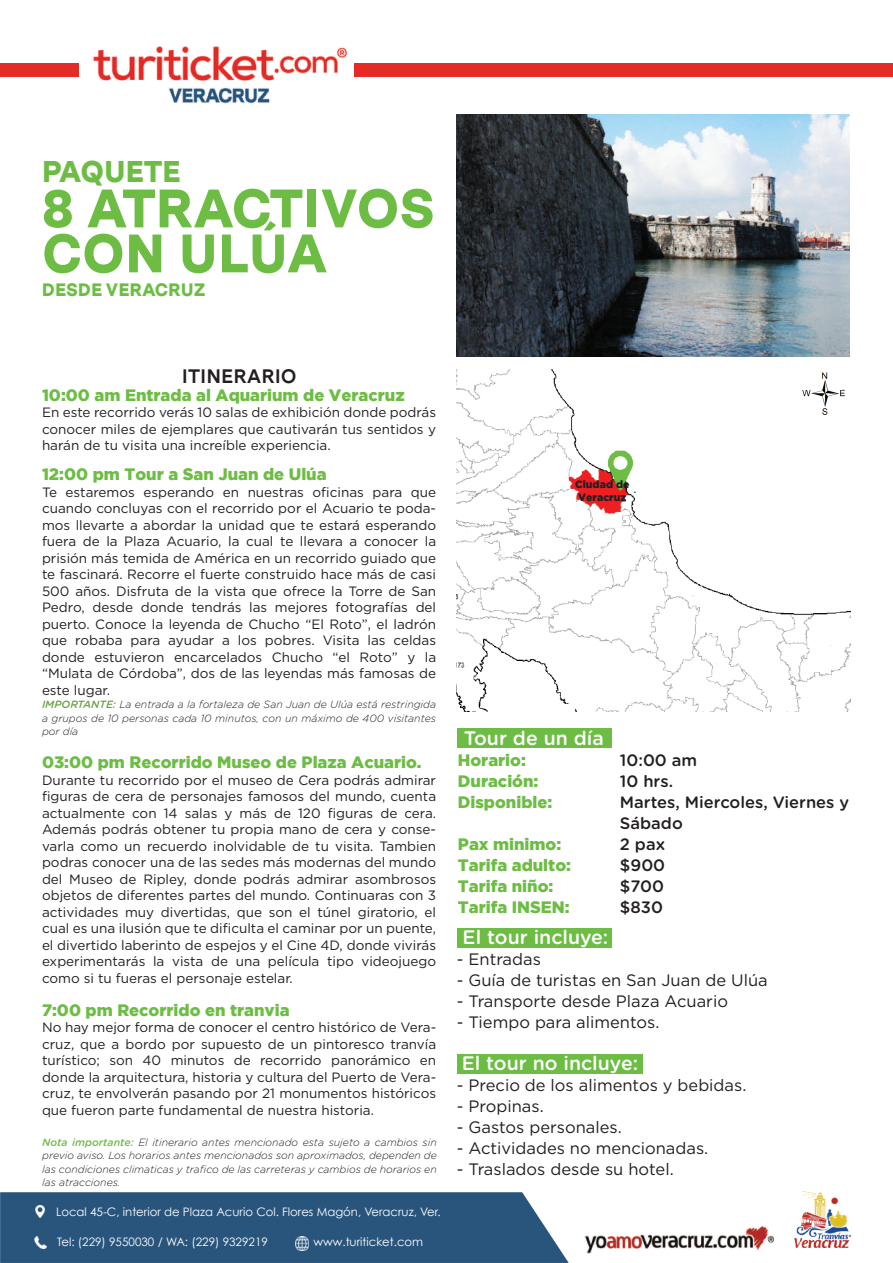
<style>
.page{position:relative;width:893px;height:1263px;background:#fff}
.page>*{position:absolute;margin:0;border:0;box-sizing:border-box;transform-origin:0 0}
.t1{font:900 54px/45px "Messina Sans";color:#6dbd45}
.t2{font:900 30px "Messina Sans";color:#6dbd45}
.t3{font:500 19.5px "Gotham Rounded";color:#fff}
.t4{font:700 19.5px "Messina Sans";color:#231f20}
.t5{font:900 18px "Messina Sans";color:#6dbd45}
.t6{font:16.5px "Gotham";color:#231f20}
.t7{font:900 16.5px "Gotham";color:#6dbd45}
.t8{font:500 16.5px/21px "Gotham Rounded";color:#231f20}
.t9{font:13.5px/16.5px "Gotham";color:#231f20;text-align:justify}
.t10{font:11.7px "Century Gothic";color:#fff}
.t11{font:italic 300 10.5px/13.5px "Gotham Rounded";color:#231f20;text-align:justify}
.t12{font:900 10.5px/12.6px "Gotham";color:#231f20}
.s1{font-weight:500;color:#67a445}
.s2{font-weight:500;color:#6dbd45}
</style>
<div class="page">
<div style="left:354px;top:63px;width:539px;height:13px;background:#e42b25"></div>
<div style="left:0;top:63px;width:79px;height:13px;background:#e42b25"></div>
<img style="left:93px;top:46px;width:254px;height:57px">
<div style="left:0;top:1192px;width:569px;height:71px;background:#29557d"></div>
<img style="left:794px;top:1192px;width:56px;height:56px">
<img style="left:584px;top:1226px;width:189px;height:27px">
<img style="left:457px;top:115px;width:393px;height:241px">
<img style="left:457px;top:369px;width:394px;height:342px">
<div style="left:587px;top:692px;width:9px;height:7px;background:#fff"></div>
<div style="left:565px;top:704px;width:10px;height:5px;background:#fff"></div>
<div style="left:606px;top:692px;width:8px;height:7px;background:#fff;border-radius:50%"></div>
<div style="left:458px;top:728px;width:154px;height:19px;background:#6dbd45"></div>
<div style="left:458px;top:928px;width:154px;height:19px;background:#6dbd45"></div>
<div style="left:458px;top:1054px;width:185px;height:19px;background:#6dbd45"></div>
<img style="left:797px;top:369px;width:53px;height:54px">
<h2 class="t2" style="left:42px;top:149px;width:140px">PAQUETE</h2>
<h1 class="t1" style="left:42px;top:184px;width:394px">8 ATRACTIVOS<br>CON ULÚA</h1>
<h3 class="t5" style="left:42px;top:277px;width:165px">DESDE VERACRUZ</h3>
<h3 class="t4" style="left:182px;top:361px;width:116px">ITINERARIO</h3>
<p class="t7" style="left:42px;top:385px;width:364px">10:00 am Entrada al Aquarium de Veracruz</p>
<p class="t9" style="left:42px;top:404px;width:396px">En este recorrido verás 10 salas de exhibición donde podrás conocer miles de ejemplares que cautivarán tus sentidos y harán de tu visita una increíble experiencia.</p>
<p class="t7" style="left:42px;top:465px;width:286px">12:00 pm Tour a San Juan de Ulúa</p>
<p class="t9" style="left:42px;top:484px;width:396px">Te estaremos esperando en nuestras oficinas para que cuando concluyas con el recorrido por el Acuario te poda&shy;mos llevarte a abordar la unidad que te estará esperando fuera de la Plaza Acuario, la cual te llevara a conocer la prisión más temida de América en un recorrido guiado que te fascinará. Recorre el fuerte construido hace más de casi 500 años. Disfruta de la vista que ofrece la Torre de San Pedro, desde donde tendrás las mejores fotografías del puerto. Conoce la leyenda de Chucho “El Roto”, el ladrón que robaba para ayudar a los pobres. Visita las celdas donde estuvieron encarcelados Chucho “el Roto” y la “Mulata de Córdoba”, dos de las leyendas más famosas de este lugar.</p>
<p class="t11" style="left:42px;top:697px;width:396px"><span class="s1">IMPORTANTE:</span> La entrada a la fortaleza de San Juan de Ulúa está restringida a grupos de 10 personas cada 10 minutos, con un máximo de 400 visitantes por día</p>
<p class="t7" style="left:42px;top:753px;width:381px">03:00 pm Recorrido Museo de Plaza Acuario.</p>
<p class="t9" style="left:42px;top:772px;width:396px">Durante tu recorrido por el museo de Cera podrás admirar figuras de cera de personajes famosos del mundo, cuenta actualmente con 14 salas y más de 120 figuras de cera.<br>Además podrás obtener tu propia mano de cera y conse&shy;varla como un recuerdo inolvidable de tu visita. Tambien podras conocer una de las sedes más modernas del mundo del Museo de Ripley, donde podrás admirar asombrosos objetos de diferentes partes del mundo. Continuaras con 3 actividades muy divertidas, que son el túnel giratorio, el cual es una ilusión que te dificulta el caminar por un puente, el divertido laberinto de espejos y el Cine 4D, donde vivirás experimentarás la vista de una película tipo videojuego como si tu fueras el personaje estelar.</p>
<p class="t7" style="left:42px;top:1000px;width:249px">7:00 pm Recorrido en tranvia</p>
<p class="t9" style="left:42px;top:1019px;width:396px">No hay mejor forma de conocer el centro histórico de Vera&shy;cruz, que a bordo por supuesto de un pintoresco tranvía turístico; son 40 minutos de recorrido panorámico en donde la arquitectura, historia y cultura del Puerto de Vera&shy;cruz, te envolverán pasando por 21 monumentos históricos que fueron parte fundamental de nuestra historia.</p>
<p class="t11" style="left:42px;top:1135px;width:396px"><span class="s2">Nota importante:</span> El itinerario antes mencionado esta sujeto a cambios sin previo aviso. Los horarios antes mencionados son aproximados, dependen de las condiciones climaticas y trafico de las carreteras y cambios de horarios en las atracciones.</p>
<p class="t10" style="left:56px;top:1204px;width:386px">Local 45-C, interior de Plaza Acurio Col. Flores Magón, Veracruz, Ver.</p>
<p class="t10" style="left:57px;top:1235px;width:212px">Tel: (229) 9550030 / WA: (229) 9329219</p>
<p class="t10" style="left:313px;top:1235px;width:111px">www.turiticket.com</p>
<p class="t12" style="left:575px;top:478px;width:56px">Ciudad de<br>Veracruz</p>
<h3 class="t3" style="left:464px;top:724px;width:142px">Tour de un día</h3>
<p class="t7" style="left:458px;top:750px;width:70px">Horario:</p>
<p class="t8" style="left:620px;top:748px;width:79px">10:00 am</p>
<p class="t7" style="left:458px;top:771px;width:82px">Duración:</p>
<p class="t8" style="left:620px;top:769px;width:55px">10 hrs.</p>
<p class="t7" style="left:458px;top:792px;width:96px">Disponible:</p>
<p class="t8" style="left:620px;top:790px;width:231px">Martes, Miercoles, Viernes y<br>Sábado</p>
<p class="t7" style="left:458px;top:834px;width:105px">Pax minimo:</p>
<p class="t8" style="left:620px;top:832px;width:47px">2 pax</p>
<p class="t7" style="left:458px;top:855px;width:115px">Tarifa adulto:</p>
<p class="t8" style="left:620px;top:853px;width:47px">$900</p>
<p class="t7" style="left:458px;top:876px;width:97px">Tarifa niño:</p>
<p class="t8" style="left:620px;top:874px;width:46px">$700</p>
<p class="t7" style="left:458px;top:897px;width:113px">Tarifa INSEN:</p>
<p class="t8" style="left:620px;top:895px;width:45px">$830</p>
<h3 class="t3" style="left:463px;top:923px;width:147px">El tour incluye:</h3>
<p class="t6" style="left:457px;top:948px;width:86px">- Entradas</p>
<p class="t6" style="left:457px;top:969px;width:312px">- Guía de turistas en San Juan de Ulúa</p>
<p class="t6" style="left:457px;top:990px;width:273px">- Transporte desde Plaza Acuario</p>
<p class="t6" style="left:457px;top:1011px;width:204px">- Tiempo para alimentos.</p>
<h3 class="t3" style="left:462px;top:1049px;width:178px">El tour no incluye:</h3>
<p class="t6" style="left:457px;top:1074px;width:291px">- Precio de los alimentos y bebidas.</p>
<p class="t6" style="left:457px;top:1095px;width:88px">- Propinas.</p>
<p class="t6" style="left:457px;top:1116px;width:166px">- Gastos personales.</p>
<p class="t6" style="left:457px;top:1137px;width:253px">- Actividades no mencionadas.</p>
<p class="t6" style="left:457px;top:1158px;width:218px">- Traslados desde su hotel.</p>
</div>
